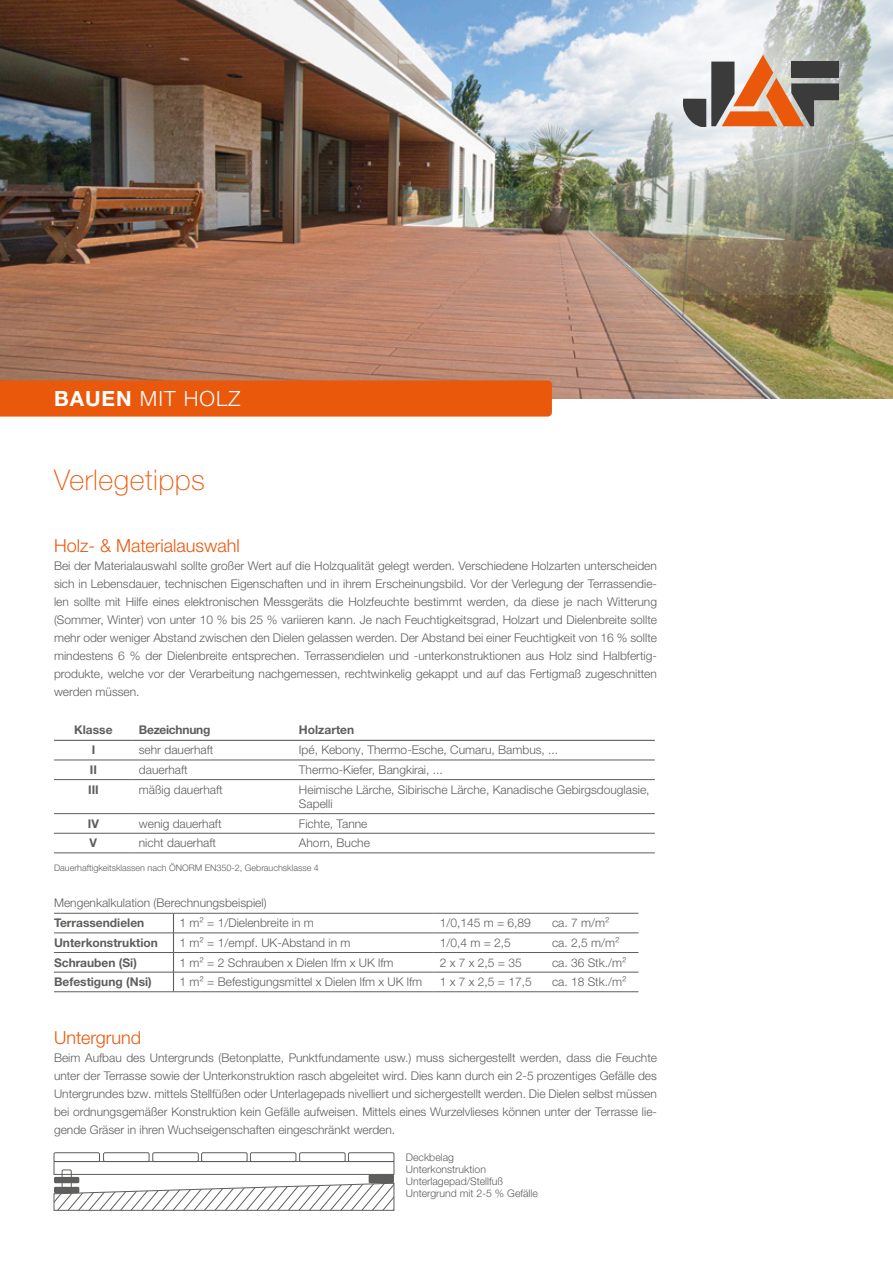
<style>
.page{position:relative;width:893px;height:1263px;background:#fff}
.page>*{position:absolute;margin:0;border:0;box-sizing:border-box;transform-origin:0 0}
.t1{font:100 28.5px "Helvetica Neue LT Std";letter-spacing:.02em;color:#ea580c}
.t2{font:300 21px "Helvetica Neue LTW1 G";letter-spacing:.05em;color:#fff}
.ÜB_Produkte{font:300 18px "Helvetica Neue LTW1 G";color:#ea580c}
.Fließtext{font:300 12px/18px "Helvetica Neue LTW1 G";color:#5e5e5d;text-align:justify}
.Tab_Text{font:300 12px "Helvetica Neue LTW1 G";color:#5e5e5d}
.Tab_Text_fett{font:700 12px "Helvetica Neue LTW1 G";color:#5e5e5d}
.Tab_ÜB_-_hoch{font:700 12px "Helvetica Neue LTW1 G";color:#5e5e5d}
.Tab_ÜB_-_hoch-2{font:700 12px "Helvetica Neue LTW1 G";letter-spacing:-.02em;color:#5e5e5d}
.Bildtext{font:300 10.5px "Helvetica Neue LTW1 G";color:#5e5e5d}
.Kleingedrucktes{font:300 9px "Helvetica Neue LTW1 G";color:#5e5e5d}
.s1{font-weight:700}
</style>
<div class="page">
<img style="left:0;top:0;width:893px;height:398px">
<hr style="left:54px;top:740px;width:79px;height:1px;background:#5e5e5d">
<hr style="left:133px;top:740px;width:160px;height:1px;background:#5e5e5d">
<hr style="left:293px;top:740px;width:362px;height:1px;background:#5e5e5d">
<hr style="left:54px;top:760px;width:79px;height:1px;background:#5e5e5d">
<hr style="left:133px;top:760px;width:160px;height:1px;background:#5e5e5d">
<hr style="left:293px;top:760px;width:362px;height:1px;background:#5e5e5d">
<hr style="left:54px;top:779px;width:79px;height:1px;background:#5e5e5d">
<hr style="left:133px;top:779px;width:160px;height:1px;background:#5e5e5d">
<hr style="left:293px;top:779px;width:362px;height:1px;background:#5e5e5d">
<hr style="left:54px;top:813px;width:79px;height:1px;background:#5e5e5d">
<hr style="left:133px;top:813px;width:160px;height:1px;background:#5e5e5d">
<hr style="left:293px;top:813px;width:362px;height:1px;background:#5e5e5d">
<hr style="left:54px;top:833px;width:79px;height:1px;background:#5e5e5d">
<hr style="left:133px;top:833px;width:160px;height:1px;background:#5e5e5d">
<hr style="left:293px;top:833px;width:362px;height:1px;background:#5e5e5d">
<hr style="left:54px;top:853px;width:79px;height:1px;background:#5e5e5d">
<hr style="left:133px;top:853px;width:160px;height:1px;background:#5e5e5d">
<hr style="left:293px;top:853px;width:362px;height:1px;background:#5e5e5d">
<hr style="left:54px;top:913px;width:119px;height:1px;background:#5e5e5d">
<hr style="left:173px;top:913px;width:261px;height:1px;background:#5e5e5d">
<hr style="left:434px;top:913px;width:112px;height:1px;background:#5e5e5d">
<hr style="left:546px;top:913px;width:92px;height:1px;background:#5e5e5d">
<svg style="left:173px;top:913px;width:1px;height:78px"></svg>
<hr style="left:54px;top:933px;width:119px;height:1px;background:#5e5e5d">
<hr style="left:173px;top:933px;width:261px;height:1px;background:#5e5e5d">
<hr style="left:434px;top:933px;width:112px;height:1px;background:#5e5e5d">
<hr style="left:546px;top:933px;width:92px;height:1px;background:#5e5e5d">
<hr style="left:54px;top:952px;width:119px;height:1px;background:#5e5e5d">
<hr style="left:173px;top:952px;width:261px;height:1px;background:#5e5e5d">
<hr style="left:434px;top:952px;width:112px;height:1px;background:#5e5e5d">
<hr style="left:546px;top:952px;width:92px;height:1px;background:#5e5e5d">
<hr style="left:54px;top:972px;width:119px;height:1px;background:#5e5e5d">
<hr style="left:173px;top:972px;width:261px;height:1px;background:#5e5e5d">
<hr style="left:434px;top:972px;width:112px;height:1px;background:#5e5e5d">
<hr style="left:546px;top:972px;width:92px;height:1px;background:#5e5e5d">
<hr style="left:54px;top:991px;width:119px;height:1px;background:#5e5e5d">
<hr style="left:173px;top:991px;width:261px;height:1px;background:#5e5e5d">
<hr style="left:434px;top:991px;width:112px;height:1px;background:#5e5e5d">
<hr style="left:546px;top:991px;width:92px;height:1px;background:#5e5e5d">
<svg style="left:53px;top:1152px;width:341px;height:23px"></svg>
<div style="left:369px;top:1174px;width:25px;height:9px;background:#5e5e5d"></div>
<div style="left:54px;top:1177px;width:25px;height:6px;background:#5e5e5d"></div>
<div style="left:62px;top:1170px;width:10px;height:19px;border:1px solid #5e5e5d"></div>
<svg style="left:53px;top:1183px;width:341px;height:28px"></svg>
<div style="left:0;top:380px;width:552px;height:37px;background:#ea580c"></div>
<img style="left:491px;top:0;width:402px;height:295px">
<svg style="left:683px;top:55px;width:156px;height:71px"></svg>
<p class="t2" style="left:54px;top:386px;width:188px"><span class="s1">BAUEN</span> MIT HOLZ</p>
<p class="t1" style="left:54px;top:464px;width:153px">Verlegetipps</p>
<p class="ÜB_Produkte" style="left:54px;top:534px;width:187px">Holz- &amp; Materialauswahl</p>
<p class="Fließtext" style="left:54px;top:556px;width:604px">Bei der Materialauswahl sollte großer Wert auf die Holzqualität gelegt werden. Verschiedene Holzarten unterscheiden sich in Lebensdauer, technischen Eigenschaften und in ihrem Erscheinungsbild. Vor der Verlegung der Terrassendie&shy;len sollte mit Hilfe eines elektronischen Messgeräts die Holzfeuchte bestimmt werden, da diese je nach Witterung (Sommer, Winter) von unter 10 % bis 25 % variieren kann. Je nach Feuchtigkeitsgrad, Holzart und Dielenbreite sollte mehr oder weniger Abstand zwischen den Dielen gelassen werden. Der Abstand bei einer Feuchtigkeit von 16 % sollte mindestens 6 % der Dielenbreite entsprechen. Terrassendielen und -unterkonstruktionen aus Holz sind Halbfertig&shy;produkte, welche vor der Verarbeitung nachgemessen, rechtwinkelig gekappt und auf das Fertigmaß zugeschnitten werden müssen.</p>
<p class="Tab_ÜB_-_hoch" style="left:74px;top:723px;width:40px">Klasse</p>
<p class="Tab_ÜB_-_hoch-2" style="left:139px;top:723px;width:73px">Bezeichnung</p>
<p class="Tab_ÜB_-_hoch" style="left:299px;top:723px;width:57px">Holzarten</p>
<p class="Tab_Text_fett" style="left:92px;top:743px;width:5px">I</p>
<p class="Tab_Text" style="left:139px;top:743px;width:76px">sehr dauerhaft</p>
<p class="Tab_Text" style="left:299px;top:743px;width:261px">Ipé, Kebony, Thermo-Esche, Cumaru, Bambus, ...</p>
<p class="Tab_Text_fett" style="left:90px;top:762px;width:9px">II</p>
<p class="Tab_Text" style="left:139px;top:762px;width:50px">dauerhaft</p>
<p class="Tab_Text" style="left:299px;top:762px;width:145px">Thermo-Kiefer, Bangkirai, ...</p>
<p class="Tab_Text_fett" style="left:88px;top:782px;width:12px">III</p>
<p class="Tab_Text" style="left:139px;top:782px;width:85px">mäßig dauerhaft</p>
<p class="Tab_Text" style="left:299px;top:782px;width:352px">Heimische Lärche, Sibirische Lärche, Kanadische Gebirgsdouglasie,</p>
<p class="Tab_Text" style="left:299px;top:796px;width:35px">Sapelli</p>
<p class="Tab_Text_fett" style="left:88px;top:816px;width:13px">IV</p>
<p class="Tab_Text" style="left:139px;top:816px;width:84px">wenig dauerhaft</p>
<p class="Tab_Text" style="left:299px;top:816px;width:70px">Fichte, Tanne</p>
<p class="Tab_Text_fett" style="left:90px;top:836px;width:9px">V</p>
<p class="Tab_Text" style="left:139px;top:836px;width:79px">nicht dauerhaft</p>
<p class="Tab_Text" style="left:299px;top:836px;width:72px">Ahorn, Buche</p>
<p class="Kleingedrucktes" style="left:54px;top:862px;width:266px">Dauerhaftigkeitsklassen nach ÖNORM EN350-2, Gebrauchsklasse 4</p>
<p class="Fließtext" style="left:54px;top:894px;width:214px">Mengenkalkulation (Berechnungsbeispiel)</p>
<p class="Tab_Text_fett" style="left:54px;top:916px;width:92px">Terrassendielen</p>
<p class="Tab_Text" style="left:179px;top:916px;width:136px">1 m² = 1/Dielenbreite in m</p>
<p class="Tab_Text" style="left:440px;top:916px;width:93px">1/0,145 m = 6,89</p>
<p class="Tab_Text" style="left:552px;top:916px;width:59px">ca. 7 m/m²</p>
<p class="Tab_Text_fett" style="left:54px;top:935px;width:106px">Unterkonstruktion</p>
<p class="Tab_Text" style="left:179px;top:935px;width:172px">1 m² = 1/empf. UK-Abstand in m</p>
<p class="Tab_Text" style="left:440px;top:935px;width:73px">1/0,4 m = 2,5</p>
<p class="Tab_Text" style="left:552px;top:935px;width:69px">ca. 2,5 m/m²</p>
<p class="Tab_Text_fett" style="left:54px;top:955px;width:84px">Schrauben (Si)</p>
<p class="Tab_Text" style="left:179px;top:955px;width:216px">1 m² = 2 Schrauben x Dielen lfm x UK lfm</p>
<p class="Tab_Text" style="left:440px;top:955px;width:84px">2 x 7 x 2,5 = 35</p>
<p class="Tab_Text" style="left:552px;top:955px;width:76px">ca. 36 Stk./m²</p>
<p class="Tab_Text_fett" style="left:54px;top:974px;width:99px">Befestigung (Nsi)</p>
<p class="Tab_Text" style="left:179px;top:975px;width:244px">1 m² = Befestigungsmittel x Dielen lfm x UK lfm</p>
<p class="Tab_Text" style="left:440px;top:975px;width:94px">1 x 7 x 2,5 = 17,5</p>
<p class="Tab_Text" style="left:552px;top:975px;width:76px">ca. 18 Stk./m²</p>
<p class="ÜB_Produkte" style="left:54px;top:1027px;width:89px">Untergrund</p>
<p class="Fließtext" style="left:54px;top:1049px;width:604px">Beim Aufbau des Untergrunds (Betonplatte, Punktfundamente usw.) muss sichergestellt werden, dass die Feuchte unter der Terrasse sowie der Unterkonstruktion rasch abgeleitet wird. Dies kann durch ein 2-5 prozentiges Gefälle des Untergrundes bzw. mittels Stellfüßen oder Unterlagepads nivelliert und sichergestellt werden. Die Dielen selbst müssen bei ordnungsgemäßer Konstruktion kein Gefälle aufweisen. Mittels eines Wurzelvlieses können unter der Terrasse lie&shy;gende Gräser in ihren Wuchseigenschaften eingeschränkt werden.</p>
<p class="Bildtext" style="left:406px;top:1151px;width:50px">Deckbelag</p>
<p class="Bildtext" style="left:406px;top:1163px;width:82px">Unterkonstruktion</p>
<p class="Bildtext" style="left:406px;top:1175px;width:99px">Unterlagepad/Stellfuß</p>
<p class="Bildtext" style="left:406px;top:1187px;width:133px">Untergrund mit 2-5 % Gefälle</p>
</div>
